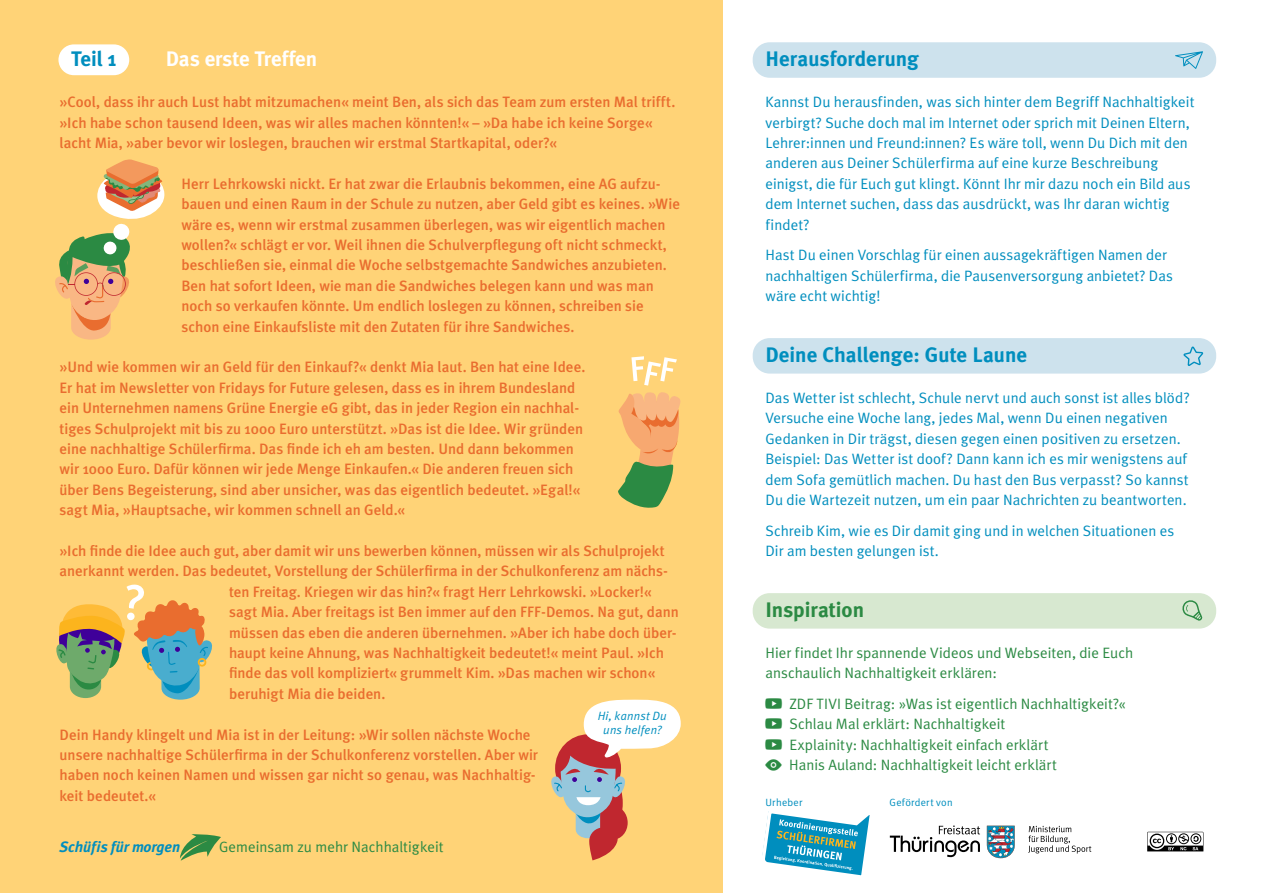
<style>
.page{position:relative;width:1263px;height:893px;background:#fff}
.page>*{position:absolute;margin:0;border:0;box-sizing:border-box;transform-origin:0 0}
.Überschrift_Challeng{font:700 21px "Meta Plus";color:#008ebe}
.Überschrift{font:700 21px "Meta Plus";letter-spacing:-.005em;color:#fff}
.Überschrift_Inspirat{font:700 21px "Meta Plus";color:#2b8a43}
.Teilnummer{font:700 21px "Meta Plus";color:#008ebe}
.Geschichten{font:500 15px/20.4px "Meta Plus";color:#e96d2f}
.Challenge{font:15px/20.4px "Meta Plus";letter-spacing:.005em;color:#008ebe}
.Challenge-2{font:15px/20.4px "Meta Plus";letter-spacing:.005em;color:#2b8a43}
.t1{font:italic 700 15px "Meta Plus";color:#008ebe}
.Challenge-3{font:italic 12px/14.4px "Meta Plus";letter-spacing:.02em;color:#008ebe;text-align:center}
.t2{font:10.5px "Meta Plus";letter-spacing:.015em;color:#008ebe}
</style>
<div class="page">
<div style="left:0;top:0;width:723px;height:893px;background:#ffd377"></div>
<svg style="left:180px;top:834px;width:41px;height:27px"></svg>
<svg style="left:1028px;top:826px;width:63px;height:28px"></svg>
<svg style="left:987px;top:826px;width:28px;height:32px"></svg>
<svg style="left:890px;top:825px;width:90px;height:32px"></svg>
<svg style="left:1147px;top:832px;width:56px;height:19px"></svg>
<svg style="left:762px;top:811px;width:108px;height:65px"></svg>
<div style="left:753px;top:42px;width:463px;height:36px;background:#cde2ed;border-radius:17px"></div>
<div style="left:753px;top:338px;width:463px;height:36px;background:#cde2ed;border-radius:17px"></div>
<div style="left:753px;top:593px;width:463px;height:36px;background:#d7e8d0;border-radius:17px"></div>
<div style="left:58px;top:44px;width:71px;height:31px;background:#fff;border-radius:15px"></div>
<svg style="left:1183px;top:346px;width:20px;height:20px"></svg>
<svg style="left:1175px;top:51px;width:28px;height:18px"></svg>
<svg style="left:1182px;top:600px;width:21px;height:21px"></svg>
<svg style="left:55px;top:159px;width:110px;height:181px"></svg>
<svg style="left:618px;top:356px;width:62px;height:152px"></svg>
<svg style="left:551px;top:699px;width:130px;height:161px"></svg>
<svg style="left:56px;top:584px;width:156px;height:116px"></svg>
<div style="left:198px;top:658px;width:8px;height:9px;border:2px solid #fcb41d;border-radius:50%"></div>
<p class="Überschrift" style="left:166px;top:47px;width:153px">Das erste Treffen</p>
<p class="Geschichten" style="left:60px;top:92px;width:617px">»Cool, dass ihr auch Lust habt mitzumachen« meint Ben, als sich das Team zum ersten Mal trifft. »Ich habe schon tausend Ideen, was wir alles machen könnten!« – »Da habe ich keine Sorge« lacht Mia, »aber bevor wir loslegen, brauchen wir erstmal Startkapital, oder?«</p>
<p class="Geschichten" style="left:181px;top:173px;width:500px">Herr Lehrkowski nickt. Er hat zwar die Erlaubnis bekommen, eine AG aufzu&shy;bauen und einen Raum in der Schule zu nutzen, aber Geld gibt es keines. »Wie wäre es, wenn wir erstmal zusammen überlegen, was wir eigentlich machen wollen?« schlägt er vor. Weil ihnen die Schulverpflegung oft nicht schmeckt, beschließen sie, einmal die Woche selbstgemachte Sandwiches anzubieten.<br>Ben hat sofort Ideen, wie man die Sandwiches belegen kann und was man noch so verkaufen könnte. Um endlich loslegen zu können, schreiben sie schon eine Einkaufsliste mit den Zutaten für ihre Sandwiches.</p>
<p class="Geschichten" style="left:60px;top:357px;width:527px">»Und wie kommen wir an Geld für den Einkauf?« denkt Mia laut. Ben hat eine Idee.<br>Er hat im Newsletter von Fridays for Future gelesen, dass es in ihrem Bundesland ein Unternehmen namens Grüne Energie eG gibt, das in jeder Region ein nachhal&shy;tiges Schulprojekt mit bis zu 1000 Euro unterstützt. »Das ist die Idee. Wir gründen eine nachhaltige Schülerfirma. Das finde ich eh am besten. Und dann bekommen wir 1000 Euro. Dafür können wir jede Menge Einkaufen.« Die anderen freuen sich über Bens Begeisterung, sind aber unsicher, was das eigentlich bedeutet. »Egal!« sagt Mia, »Hauptsache, wir kommen schnell an Geld.«</p>
<p class="Geschichten" style="left:60px;top:540px;width:607px">»Ich finde die Idee auch gut, aber damit wir uns bewerben können, müssen wir als Schulprojekt</p>
<p class="Geschichten" style="left:60px;top:561px;width:610px">anerkannt werden. Das bedeutet, Vorstellung der Schülerfirma in der Schulkonferenz am nächs-</p>
<p class="Geschichten" style="left:229px;top:581px;width:424px">ten Freitag. Kriegen wir das hin?« fragt Herr Lehrkowski. »Locker!«</p>
<p class="Geschichten" style="left:229px;top:602px;width:451px">sagt Mia. Aber freitags ist Ben immer auf den FFF-Demos. Na gut, dann</p>
<p class="Geschichten" style="left:229px;top:622px;width:449px">müssen das eben die anderen übernehmen. »Aber ich habe doch über-</p>
<p class="Geschichten" style="left:229px;top:642px;width:437px">haupt keine Ahnung, was Nachhaltigkeit bedeutet!« meint Paul. »Ich</p>
<p class="Geschichten" style="left:229px;top:663px;width:428px">finde das voll kompliziert« grummelt Kim. »Das machen wir schon«</p>
<p class="Geschichten" style="left:229px;top:683px;width:158px">beruhigt Mia die beiden.</p>
<p class="Geschichten" style="left:60px;top:724px;width:480px">Dein Handy klingelt und Mia ist in der Leitung: »Wir sollen nächste Woche unsere nachhaltige Schülerfirma in der Schulkonferenz vorstellen. Aber wir haben noch keinen Namen und wissen gar nicht so genau, was Nachhaltig&shy;keit bedeutet.«</p>
<p class="Teilnummer" style="left:71px;top:47px;width:47px">Teil 1</p>
<p class="Challenge-3" style="left:598px;top:708px;width:70px">Hi, kannst Du uns helfen?</p>
<p class="t1" style="left:60px;top:838px;width:122px">Schüfis für morgen</p>
<p class="Challenge-2" style="left:219px;top:836px;width:226px">Gemeinsam zu mehr Nachhaltigkeit</p>
<p class="Überschrift_Challeng" style="left:765px;top:47px;width:155px">Herausforderung</p>
<p class="Challenge" style="left:765px;top:92px;width:431px">Kannst Du herausfinden, was sich hinter dem Begriff Nachhaltigkeit verbirgt? Suche doch mal im Internet oder sprich mit Deinen Eltern, Lehrer:innen und Freund:innen? Es wäre toll, wenn Du Dich mit den anderen aus Deiner Schülerfirma auf eine kurze Beschreibung einigst, die für Euch gut klingt. Könnt Ihr mir dazu noch ein Bild aus dem Internet suchen, dass das ausdrückt, was Ihr daran wichtig findet?</p>
<p class="Challenge" style="left:765px;top:245px;width:409px">Hast Du einen Vorschlag für einen aussagekräftigen Namen der nachhaltigen Schülerfirma, die Pausenversorgung anbietet? Das wäre echt wichtig!</p>
<p class="Überschrift_Challeng" style="left:765px;top:343px;width:263px">Deine Challenge: Gute Laune</p>
<p class="Challenge" style="left:765px;top:387px;width:426px">Das Wetter ist schlecht, Schule nervt und auch sonst ist alles blöd?<br>Versuche eine Woche lang, jedes Mal, wenn Du einen negativen Gedanken in Dir trägst, diesen gegen einen positiven zu ersetzen.<br>Beispiel: Das Wetter ist doof? Dann kann ich es mir wenigstens auf dem Sofa gemütlich machen. Du hast den Bus verpasst? So kannst Du die Wartezeit nutzen, um ein paar Nachrichten zu beantworten.</p>
<p class="Challenge" style="left:765px;top:520px;width:410px">Schreib Kim, wie es Dir damit ging und in welchen Situationen es<br>Dir am besten gelungen ist.</p>
<p class="Überschrift_Inspirat" style="left:765px;top:598px;width:100px">Inspiration</p>
<p class="Challenge-2" style="left:765px;top:642px;width:369px">Hier findet Ihr spannende Videos und Webseiten, die Euch anschaulich Nachhaltigkeit erklären:</p>
<p class="Challenge-2" style="left:789px;top:693px;width:338px">ZDF TIVI Beitrag: »Was ist eigentlich Nachhaltigkeit?«</p>
<p class="Challenge-2" style="left:789px;top:714px;width:217px">Schlau Mal erklärt: Nachhaltigkeit</p>
<p class="Challenge-2" style="left:789px;top:734px;width:261px">Explainity: Nachhaltigkeit einfach erklärt</p>
<p class="Challenge-2" style="left:789px;top:755px;width:269px">Hanis Auland: Nachhaltigkeit leicht erklärt</p>
<p class="t2" style="left:765px;top:796px;width:39px">Urheber</p>
<p class="t2" style="left:890px;top:796px;width:64px">Gefördert von</p>
</div>
